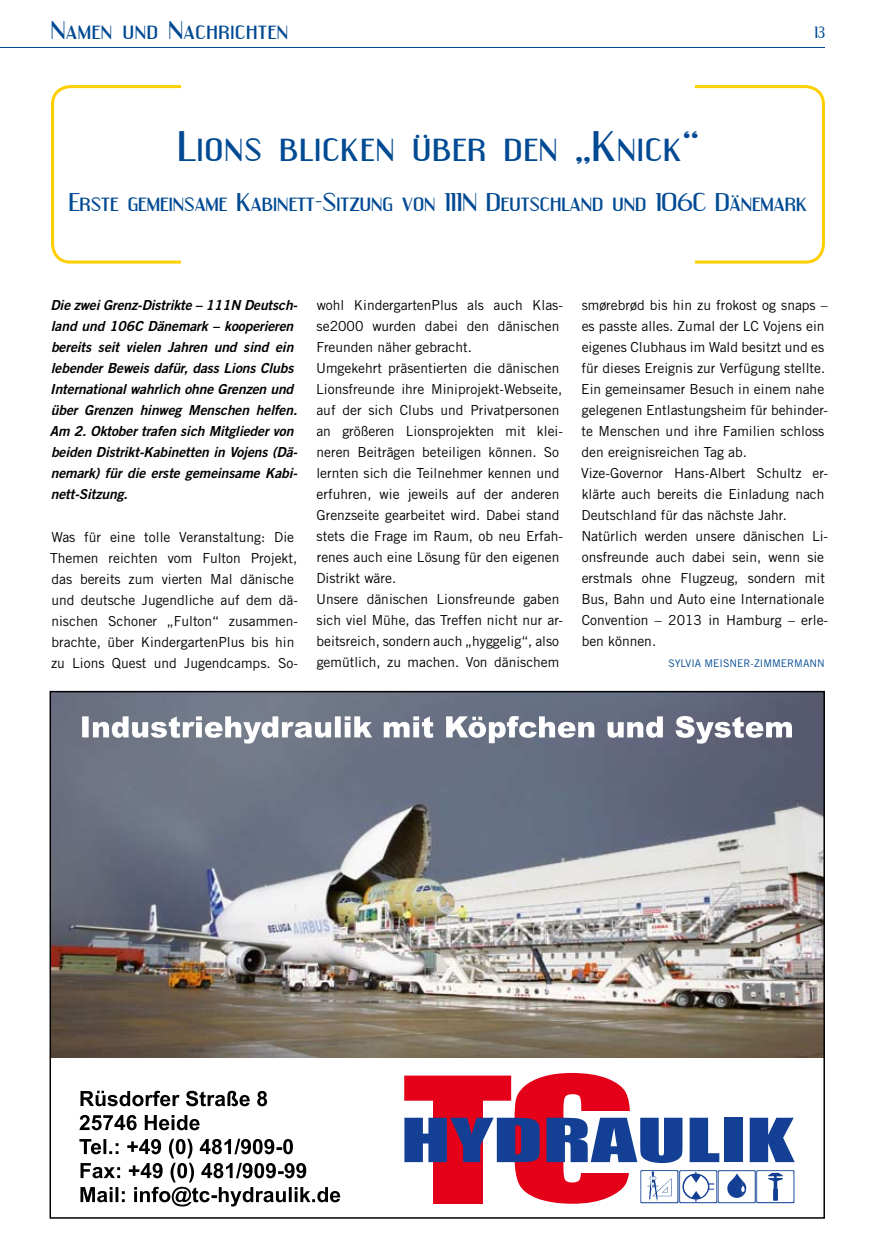
<style>
.page{position:relative;width:876px;height:1255px;background:#fff}
.page>*{position:absolute;margin:0;border:0;box-sizing:border-box;transform-origin:0 0}
.t1{font:37.5px "Engebrechtre Expanded";color:#004a93}
.t2{font:22.5px "Engebrechtre Expanded";letter-spacing:-.03em;color:#004a93}
.t3{font:22.5px "Engebrechtre Expanded";color:#004a93}
.t4{font:14.25px "Engebrechtre";color:#004a93}
.t5{font:13.8px/21px "Trade Gothic";color:#000}
.t6{font:italic 13.8px/21px "Trade Gothic Bold Two";letter-spacing:-.005em;color:#000}
.t7{font:10.5px "Trade Gothic";color:#004a93}
</style>
<div class="page">
<hr style="left:0;top:47px;width:825px;height:1px;background:#004a93">
<svg style="left:695px;top:85px;width:130px;height:179px"></svg>
<svg style="left:51px;top:85px;width:130px;height:179px"></svg>
<svg style="left:79px;top:1138px;width:261px;height:68px"></svg>
<svg style="left:79px;top:1115px;width:121px;height:15px"></svg>
<svg style="left:81px;top:1090px;width:186px;height:16px"></svg>
<svg style="left:404px;top:1072px;width:391px;height:131px"></svg>
<img style="left:53px;top:694px;width:769px;height:363px">
<svg style="left:82px;top:716px;width:710px;height:27px"></svg>
<h2 class="t3" style="left:51px;top:17px;width:240px">Namen und Nachrichten</h2>
<p class="t4" style="left:815px;top:24px;width:12px">13</p>
<h1 class="t1" style="left:177px;top:124px;width:523px">Lions blicken über den „Knick“</h1>
<h2 class="t2" style="left:68px;top:189px;width:741px">Erste gemeinsame Kabinett-Sitzung von 111N Deutschland und 106C Dänemark</h2>
<p class="t6" style="left:50px;top:295px;width:249px">Die zwei Grenz-Distrikte – 111N Deutsch&shy;land und 106C Dänemark – kooperieren bereits seit vielen Jahren und sind ein lebender Beweis dafür, dass Lions Clubs International wahrlich ohne Grenzen und über Grenzen hinweg Menschen helfen.<br>Am 2. Oktober trafen sich Mitglieder von beiden Distrikt-Kabinetten in Vojens (Dä&shy;nemark) für die erste gemeinsame Kabi&shy;nett-Sitzung.</p>
<p class="t5" style="left:50px;top:526px;width:249px">Was für eine tolle Veranstaltung: Die Themen reichten vom Fulton Projekt, das bereits zum vierten Mal dänische und deutsche Jugendliche auf dem dä&shy;nischen Schoner „Fulton“ zusammen&shy;brachte, über KindergartenPlus bis hin zu Lions Quest und Jugendcamps. So-</p>
<p class="t5" style="left:316px;top:294px;width:248px">wohl KindergartenPlus als auch Klas&shy;se2000 wurden dabei den dänischen Freunden näher gebracht.<br>Umgekehrt präsentierten die dänischen Lionsfreunde ihre Miniprojekt-Webseite, auf der sich Clubs und Privatpersonen an größeren Lionsprojekten mit klei&shy;neren Beiträgen beteiligen können. So lernten sich die Teilnehmer kennen und erfuhren, wie jeweils auf der anderen Grenzseite gearbeitet wird. Dabei stand stets die Frage im Raum, ob neu Erfah&shy;renes auch eine Lösung für den eigenen Distrikt wäre.<br>Unsere dänischen Lionsfreunde gaben sich viel Mühe, das Treffen nicht nur ar&shy;beitsreich, sondern auch „hyggelig“, also gemütlich, zu machen. Von dänischem</p>
<p class="t5" style="left:581px;top:294px;width:248px">smørebrød bis hin zu frokost og snaps – es passte alles. Zumal der LC Vojens ein eigenes Clubhaus im Wald besitzt und es für dieses Ereignis zur Verfügung stellte.<br>Ein gemeinsamer Besuch in einem nahe gelegenen Entlastungsheim für behinder&shy;te Menschen und ihre Familien schloss den ereignisreichen Tag ab.<br>Vize-Governor Hans-Albert Schultz er&shy;klärte auch bereits die Einladung nach Deutschland für das nächste Jahr.<br>Natürlich werden unsere dänischen Li&shy;onsfreunde auch dabei sein, wenn sie erstmals ohne Flugzeug, sondern mit Bus, Bahn und Auto eine Internationale Convention – 2013 in Hamburg – erle&shy;ben können.</p>
<p class="t7" style="left:668px;top:657px;width:19px">Sylvia</p>
<p class="t7" style="left:704px;top:657px;width:16px">Meisner</p>
<p class="t7" style="left:750px;top:657px;width:18px">-Zimmermann</p>
</div>
